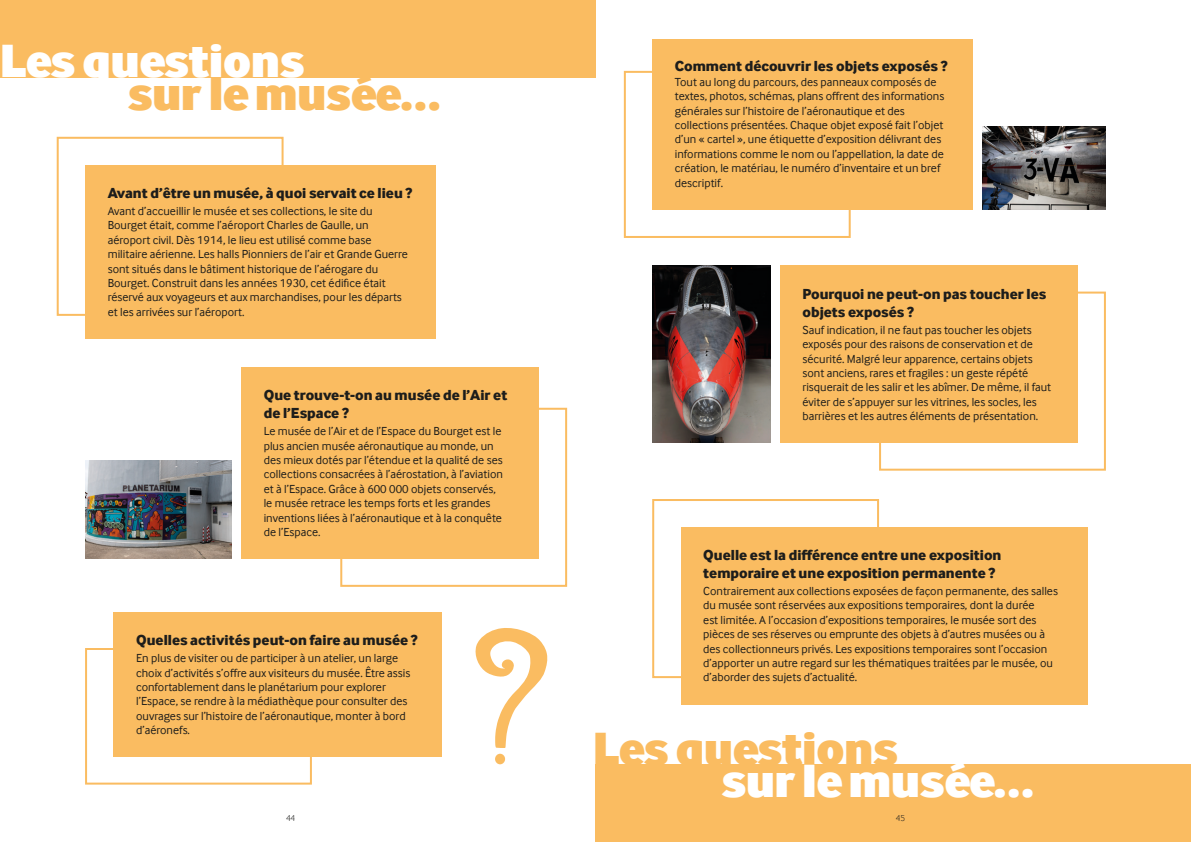
<style>
.page{position:relative;width:1191px;height:842px;background:#fff}
.page>*{position:absolute;margin:0;border:0;box-sizing:border-box;transform-origin:0 0}
.Texte_courant{font:900 48px "Inter Face";color:#fff}
.Texte_courant-2{font:900 48px "Inter Face";color:#fabc61}
.Texte_courant-3{font:800 15px/18px "Inter Face";color:#1d1d1b}
.Texte_tableaux{font:800 15px "Inter Face";color:#1d1d1b}
.Texte_tableaux-2{font:12px/14.4px "Inter Face";color:#1d1d1b}
.Texte_courant-4{font:12px/14.4px "Inter Face";color:#1d1d1b}
.t1{font:300 9px "Inter Face";color:#1d1d1b}
</style>
<div class="page">
<div style="left:0;top:0;width:595px;height:78px;background:#fabc61"></div>
<div style="left:595px;top:764px;width:596px;height:78px;background:#fabc61"></div>
<div style="left:57px;top:137px;width:226px;height:179px;border:2px solid #fabc61"></div>
<div style="left:85px;top:165px;width:351px;height:174px;background:#fabc61"></div>
<div style="left:652px;top:499px;width:227px;height:179px;border:2px solid #fabc61"></div>
<div style="left:680px;top:527px;width:407px;height:177px;background:#fabc61"></div>
<div style="left:340px;top:408px;width:227px;height:179px;border:2px solid #fabc61"></div>
<div style="left:241px;top:367px;width:298px;height:192px;background:#fabc61"></div>
<div style="left:879px;top:292px;width:227px;height:179px;border:2px solid #fabc61"></div>
<div style="left:780px;top:266px;width:297px;height:177px;background:#fabc61"></div>
<div style="left:85px;top:648px;width:227px;height:137px;border:2px solid #fabc61"></div>
<div style="left:113px;top:612px;width:329px;height:145px;background:#fabc61"></div>
<div style="left:624px;top:71px;width:226px;height:167px;border:2px solid #fabc61"></div>
<div style="left:652px;top:39px;width:320px;height:170px;background:#fabc61"></div>
<div style="left:495px;top:754px;width:10px;height:10px;background:#fabc61;border-radius:50%"></div>
<svg style="left:475px;top:628px;width:73px;height:120px"></svg>
<img style="left:85px;top:461px;width:147px;height:97px">
<img style="left:982px;top:127px;width:124px;height:83px">
<img style="left:652px;top:266px;width:118px;height:177px">
<p class="Texte_courant" style="left:0;top:31px;width:306px">Les questions</p>
<p class="Texte_courant-2" style="left:128px;top:64px;width:314px">sur le musée…</p>
<p class="Texte_courant-3" style="left:108px;top:183px;width:306px">Avant d’être un musée, à quoi servait ce lieu ?</p>
<p class="Texte_tableaux-2" style="left:108px;top:204px;width:302px">Avant d’accueillir le musée et ses collections, le site du Bourget était, comme l’aéroport Charles de Gaulle, un aéroport civil. Dès 1914, le lieu est utilisé comme base militaire aérienne. Les halls Pionniers de l’air et Grande Guerre sont situés dans le bâtiment historique de l’aérogare du Bourget. Construit dans les années 1930, cet édifice était réservé aux voyageurs et aux marchandises, pour les départs et les arrivées sur l’aéroport.</p>
<p class="Texte_courant-3" style="left:264px;top:386px;width:245px">Que trouve-t-on au musée de l’Air et de l’Espace ?</p>
<p class="Texte_courant-4" style="left:264px;top:424px;width:241px">Le musée de l’Air et de l’Espace du Bourget est le plus ancien musée aéronautique au monde, un des mieux dotés par l’étendue et la qualité de ses collections consacrées à l’aérostation, à l’aviation et à l’Espace. Grâce à 600 000 objets conservés, le musée retrace les temps forts et les grandes inventions liées à l’aéronautique et à la conquête de l’Espace.</p>
<p class="Texte_tableaux" style="left:136px;top:631px;width:283px">Quelles activités peut-on faire au musée ?</p>
<p class="Texte_tableaux-2" style="left:136px;top:651px;width:276px">En plus de visiter ou de participer à un atelier, un large choix d’activités s’offre aux visiteurs du musée. Être assis confortablement dans le planétarium pour explorer l’Espace, se rendre à la médiathèque pour consulter des ouvrages sur l’histoire de l’aéronautique, monter à bord d’aéronefs.</p>
<p class="Texte_tableaux" style="left:675px;top:57px;width:274px">Comment découvrir les objets exposés ?</p>
<p class="Texte_tableaux-2" style="left:675px;top:75px;width:271px">Tout au long du parcours, des panneaux composés de textes, photos, schémas, plans offrent des informations générales sur l’histoire de l’aéronautique et des collections présentées. Chaque objet exposé fait l’objet d’un « cartel », une étiquette d’exposition délivrant des informations comme le nom ou l’appellation, la date de création, le matériau, le numéro d’inventaire et un bref descriptif.</p>
<p class="Texte_courant-3" style="left:802px;top:284px;width:245px">Pourquoi ne peut-on pas toucher les objets exposés ?</p>
<p class="Texte_tableaux-2" style="left:802px;top:322px;width:250px">Sauf indication, il ne faut pas toucher les objets exposés pour des raisons de conservation et de sécurité. Malgré leur apparence, certains objets sont anciens, rares et fragiles : un geste répété risquerait de les salir et les abîmer. De même, il faut éviter de s’appuyer sur les vitrines, les socles, les barrières et les autres éléments de présentation.</p>
<p class="Texte_courant-3" style="left:703px;top:545px;width:300px">Quelle est la différence entre une exposition temporaire et une exposition permanente ?</p>
<p class="Texte_tableaux-2" style="left:703px;top:584px;width:356px">Contrairement aux collections exposées de façon permanente, des salles du musée sont réservées aux expositions temporaires, dont la durée<br>est limitée. A l’occasion d’expositions temporaires, le musée sort des pièces de ses réserves ou emprunte des objets à d’autres musées ou à des collectionneurs privés. Les expositions temporaires sont l’occasion d’apporter un autre regard sur les thématiques traitées par le musée, ou d’aborder des sujets d’actualité.</p>
<p class="Texte_courant-2" style="left:593px;top:718px;width:306px">Les questions</p>
<p class="Texte_courant" style="left:721px;top:751px;width:314px">sur le musée…</p>
<p class="t1" style="left:286px;top:813px;width:11px">44</p>
<p class="t1" style="left:895px;top:813px;width:11px">45</p>
</div>
